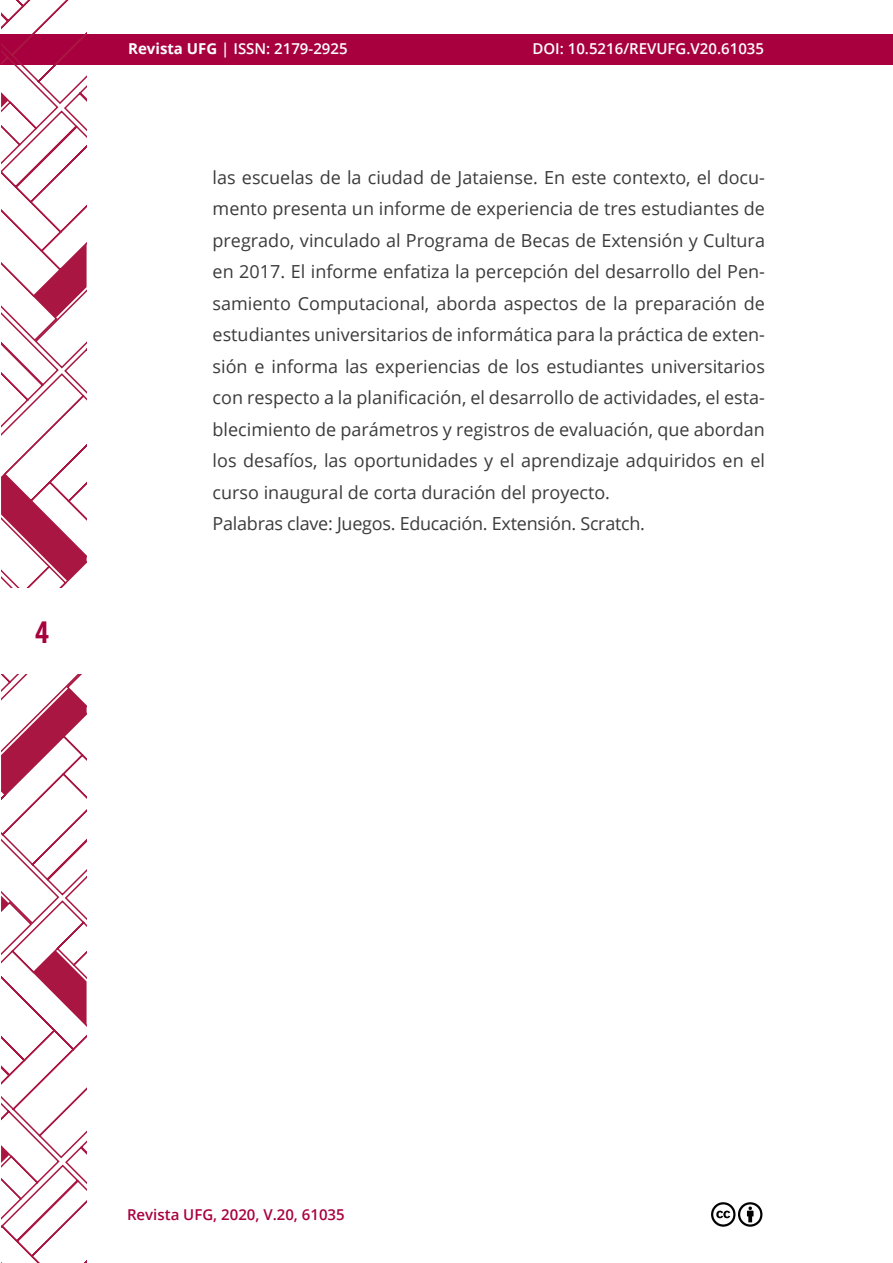
<style>
.page{position:relative;width:893px;height:1263px;background:#fff}
.page>*{position:absolute;margin:0;border:0;box-sizing:border-box;transform-origin:0 0}
.t1{font:700 30px "Open Sans Condensed";color:#a8003e}
.t2{font:18px/31.5px "Open Sans";color:#3c3b3b}
.t3{font:600 15px "Open Sans";color:#fff}
.t4{font:600 15px "Open Sans";color:#a8003e}
.s1{font-weight:700}
</style>
<div class="page">
<div style="left:0;top:34px;width:893px;height:30px;background:#a8003e"></div>
<svg style="left:711px;top:1202px;width:52px;height:25px"></svg>
<svg style="left:1px;top:0;width:86px;height:1263px"></svg>
<div style="left:0;top:589px;width:91px;height:85px;background:#fff"></div>
<h1 class="t1" style="left:35px;top:611px;width:15px">4</h1>
<p class="t3" style="left:128px;top:38px;width:221px"><span class="s1">Revista UFG</span> | ISSN: 2179-2925</p>
<p class="t3" style="left:532px;top:38px;width:233px">DOI: 10.5216/REVUFG.V20.61035</p>
<p class="t2" style="left:213px;top:161px;width:554px">las escuelas de la ciudad de Jataiense. En este contexto, el docu&shy;mento presenta un informe de experiencia de tres estudiantes de pregrado, vinculado al Programa de Becas de Extensión y Cultura en 2017. El informe enfatiza la percepción del desarrollo del Pen&shy;samiento Computacional, aborda aspectos de la preparación de estudiantes universitarios de informática para la práctica de exten&shy;sión e informa las experiencias de los estudiantes universitarios con respecto a la planificación, el desarrollo de actividades, el esta&shy;blecimiento de parámetros y registros de evaluación, que abordan los desafíos, las oportunidades y el aprendizaje adquiridos en el curso inaugural de corta duración del proyecto.<br>Palabras clave: Juegos. Educación. Extensión. Scratch.</p>
<p class="t4" style="left:127px;top:1204px;width:219px">Revista UFG, 2020, V.20, 61035</p>
</div>
